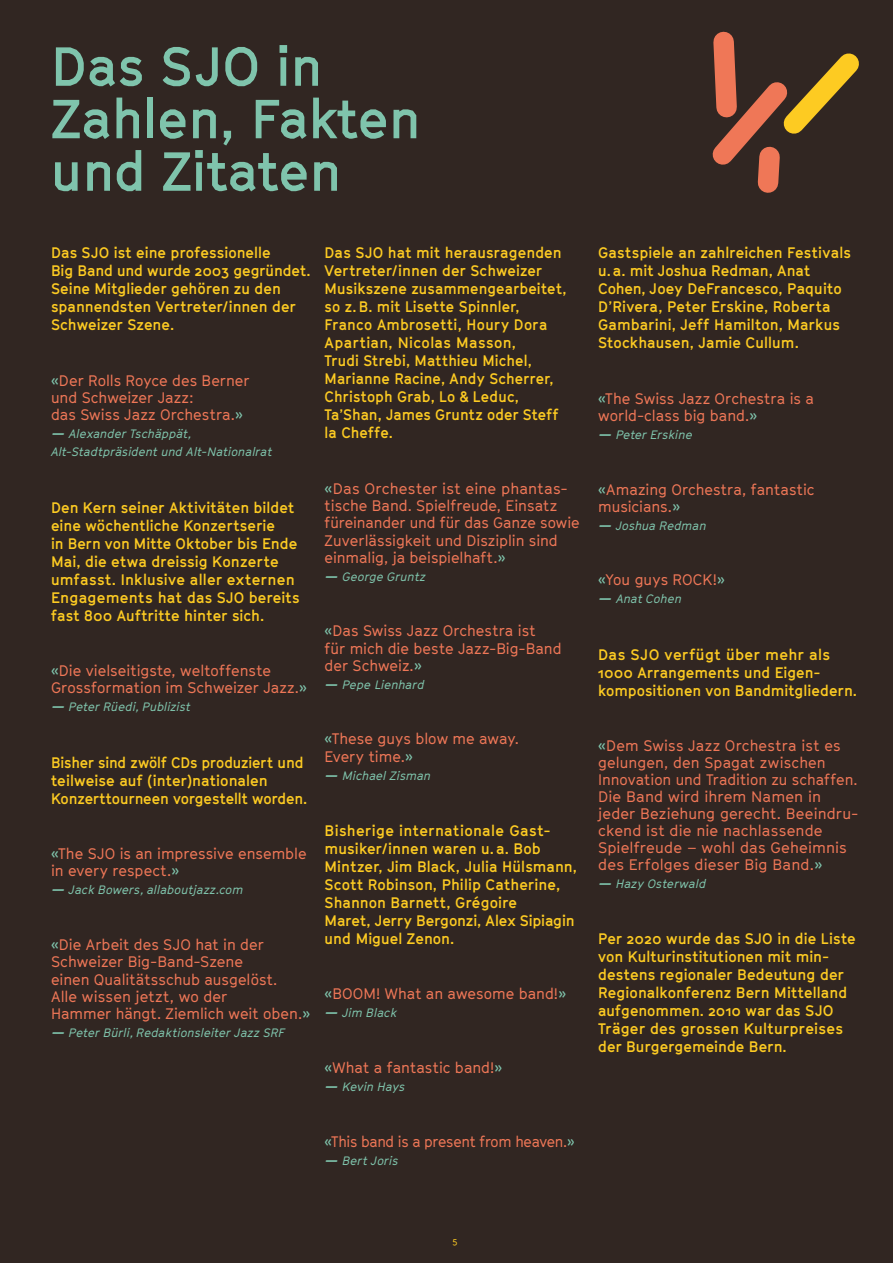
<style>
.page{position:relative;width:893px;height:1263px;background:#312622}
.page>*{position:absolute;margin:0;border:0;box-sizing:border-box;transform-origin:0 0}
.t1{font:700 54px/52.5px "GT Cinetype";color:#7fc4ac}
.t2{font:700 15px/18px "GT Cinetype";letter-spacing:.005em;color:#fdcb22}
.t3{font:15px/17.2px "GT Cinetype";color:#ef7757}
.t4{font:15px "GT Cinetype";letter-spacing:-.02em;color:#ef7757}
.t5{font:italic 12px/18px "GT Cinetype";letter-spacing:.01em;color:#7fc4ac}
.t6{font:9px "GT Cinetype";color:#fdcb22}
.s1{color:#7fc4ac}
.s2{font-size:22.5px}
</style>
<div class="page">
<svg style="left:712px;top:31px;width:147px;height:162px"></svg>
<h1 class="t1" style="left:51px;top:40px;width:371px">Das SJO in<br>Zahlen, Fakten und Zitaten</h1>
<p class="t2" style="left:51px;top:244px;width:261px">Das SJO ist eine professionelle<br>Big Band und wurde 2003 gegründet.<br>Seine Mitglieder gehören zu den spannendsten Vertreter/innen der<br>Schweizer Szene.</p>
<p class="t3" style="left:51px;top:372px;width:200px"><span class="s1">«</span>Der Rolls Royce des Berner und Schweizer Jazz:<br>das Swiss Jazz Orchestra.<span class="s1">»</span></p>
<p class="t5" style="left:51px;top:425px;width:223px"><span class="s2">–</span> Alexander Tschäppät,<br>Alt-Stadtpräsident und Alt-Nationalrat</p>
<p class="t2" style="left:51px;top:498px;width:250px">Den Kern seiner Aktivitäten bildet eine wöchentliche Konzertserie<br>in Bern von Mitte Oktober bis Ende Mai, die etwa dreissig Konzerte umfasst. Inklusive aller externen Engagements hat das SJO bereits fast 800 Auftritte hinter sich.</p>
<p class="t3" style="left:51px;top:662px;width:258px"><span class="s1">«</span>Die vielseitigste, weltoffenste<br>Grossformation im Schweizer Jazz.<span class="s1">»</span></p>
<p class="t5" style="left:51px;top:698px;width:141px"><span class="s2">–</span> Peter Rüedi, Publizist</p>
<p class="t2" style="left:51px;top:753px;width:258px">Bisher sind zwölf CDs produziert und teilweise auf (inter)nationalen<br>Konzerttourneen vorgestellt worden.</p>
<p class="t3" style="left:51px;top:845px;width:257px"><span class="s1">«</span>The SJO is an impressive ensemble in every respect.<span class="s1">»</span></p>
<p class="t5" style="left:51px;top:881px;width:194px"><span class="s2">–</span> Jack Bowers, allaboutjazz.com</p>
<p class="t3" style="left:51px;top:936px;width:261px"><span class="s1">«</span>Die Arbeit des SJO hat in der<br>Schweizer Big-Band-Szene<br>einen Qualitätsschub ausgelöst.<br>Alle wissen jetzt, wo der<br>Hammer hängt. Ziemlich weit oben.<span class="s1">»</span></p>
<p class="t5" style="left:51px;top:1023px;width:236px"><span class="s2">–</span> Peter Bürli, Redaktionsleiter Jazz SRF</p>
<p class="t2" style="left:325px;top:244px;width:243px">Das SJO hat mit herausragenden<br>Vertreter/innen der Schweizer<br>Musikszene zusammengearbeitet, so z.B. mit Lisette Spinnler,<br>Franco Ambrosetti, Houry Dora<br>Apartian, Nicolas Masson,<br>Trudi Strebi, Matthieu Michel,<br>Marianne Racine, Andy Scherrer,<br>Christoph Grab, Lo &amp; Leduc,<br>TaʼShan, James Gruntz oder Steff la Cheffe.</p>
<p class="t3" style="left:325px;top:480px;width:256px"><span class="s1">«</span>Das Orchester ist eine phantas&shy;tische Band. Spielfreude, Einsatz füreinander und für das Ganze sowie Zuverlässigkeit und Disziplin sind einmalig, ja beispielhaft.<span class="s1">»</span></p>
<p class="t5" style="left:325px;top:567px;width:103px"><span class="s2">–</span> George Gruntz</p>
<p class="t3" style="left:325px;top:622px;width:239px"><span class="s1">«</span>Das Swiss Jazz Orchestra ist<br>für mich die beste Jazz-Big-Band der Schweiz.<span class="s1">»</span></p>
<p class="t5" style="left:325px;top:675px;width:101px"><span class="s2">–</span> Pepe Lienhard</p>
<p class="t3" style="left:325px;top:730px;width:196px"><span class="s1">«</span>These guys blow me away.<br>Every time.<span class="s1">»</span></p>
<p class="t5" style="left:325px;top:766px;width:108px"><span class="s2">–</span> Michael Zisman</p>
<p class="t2" style="left:325px;top:821px;width:254px">Bisherige internationale Gast&shy;musiker/innen waren u.a. Bob<br>Mintzer, Jim Black, Julia Hülsmann,<br>Scott Robinson, Philip Catherine,<br>Shannon Barnett, Grégoire<br>Maret, Jerry Bergonzi, Alex Sipiagin und Miguel Zenon.</p>
<p class="t3" style="left:325px;top:985px;width:243px"><span class="s1">«</span>BOOM! What an awesome band!<span class="s1">»</span></p>
<p class="t5" style="left:325px;top:1004px;width:74px"><span class="s2">–</span> Jim Black</p>
<p class="t3" style="left:325px;top:1059px;width:179px"><span class="s1">«</span>What a fantastic band!<span class="s1">»</span></p>
<p class="t5" style="left:325px;top:1077px;width:82px"><span class="s2">–</span> Kevin Hays</p>
<p class="t4" style="left:325px;top:1132px;width:252px"><span class="s1">«</span>This band is a present from heaven.<span class="s1">»</span></p>
<p class="t5" style="left:325px;top:1151px;width:75px"><span class="s2">–</span> Bert Joris</p>
<p class="t2" style="left:598px;top:244px;width:254px">Gastspiele an zahlreichen Festivals u.a. mit Joshua Redman, Anat<br>Cohen, Joey DeFrancesco, Paquito<br>D’Rivera, Peter Erskine, Roberta<br>Gambarini, Jeff Hamilton, Markus<br>Stockhausen, Jamie Cullum.</p>
<p class="t3" style="left:598px;top:390px;width:217px"><span class="s1">«</span>The Swiss Jazz Orchestra is a world-class big band.<span class="s1">»</span></p>
<p class="t5" style="left:598px;top:426px;width:96px"><span class="s2">–</span> Peter Erskine</p>
<p class="t3" style="left:598px;top:480px;width:218px"><span class="s1">«</span>Amazing Orchestra, fantastic musicians.<span class="s1">»</span></p>
<p class="t5" style="left:598px;top:516px;width:110px"><span class="s2">–</span> Joshua Redman</p>
<p class="t3" style="left:598px;top:571px;width:128px"><span class="s1">«</span>You guys ROCK!<span class="s1">»</span></p>
<p class="t5" style="left:598px;top:590px;width:85px"><span class="s2">–</span> Anat Cohen</p>
<p class="t2" style="left:598px;top:645px;width:260px">Das SJO verfügt über mehr als<br>1000 Arrangements und Eigen&shy;kompositionen von Bandmitgliedern.</p>
<p class="t3" style="left:598px;top:737px;width:262px"><span class="s1">«</span>Dem Swiss Jazz Orchestra ist es gelungen, den Spagat zwischen<br>Innovation und Tradition zu schaffen.<br>Die Band wird ihrem Namen in jeder Beziehung gerecht. Beeindru&shy;ckend ist die nie nachlassende<br>Spielfreude – wohl das Geheimnis des Erfolges dieser Big Band.<span class="s1">»</span></p>
<p class="t5" style="left:598px;top:874px;width:110px"><span class="s2">–</span> Hazy Osterwald</p>
<p class="t2" style="left:598px;top:929px;width:259px">Per 2020 wurde das SJO in die Liste von Kulturinstitutionen mit min&shy;destens regionaler Bedeutung der<br>Regionalkonferenz Bern Mittelland aufgenommen. 2010 war das SJO<br>Träger des grossen Kulturpreises der Burgergemeinde Bern.</p>
<p class="t6" style="left:452px;top:1235px;width:7px">5</p>
</div>
